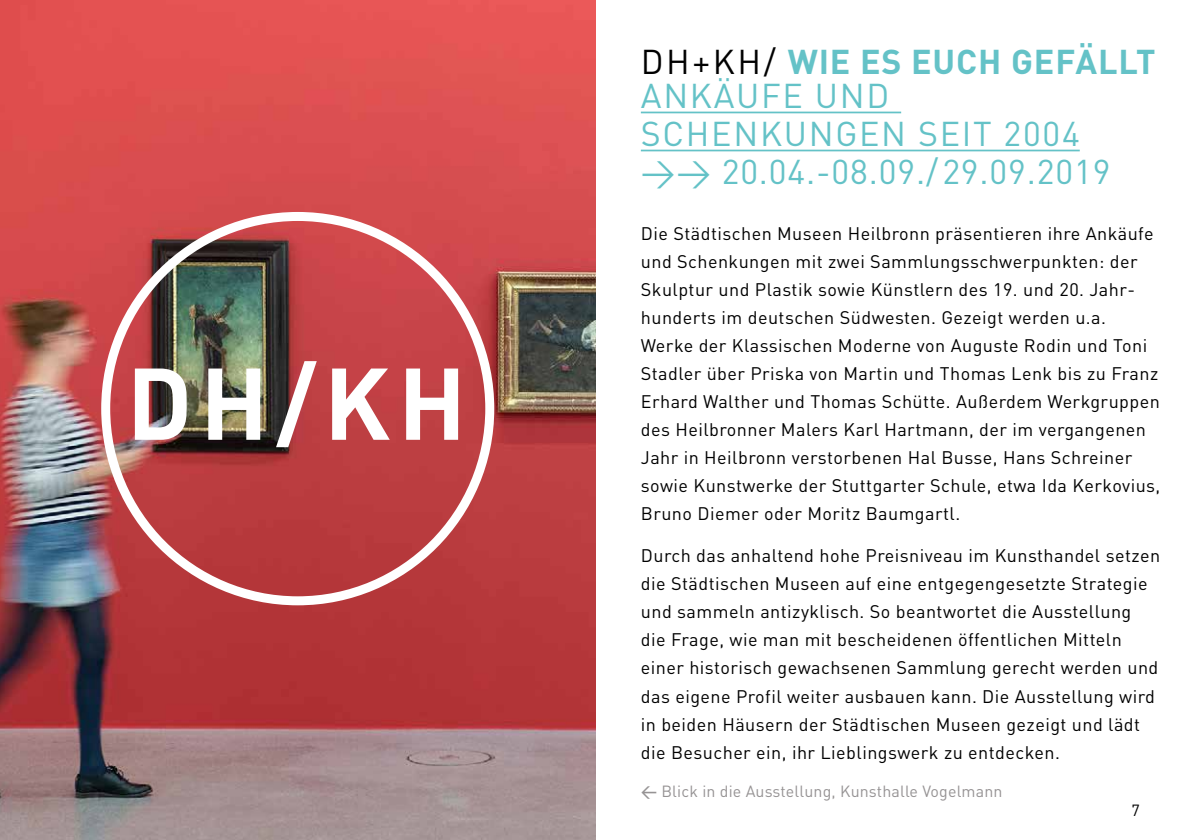
<style>
.page{position:relative;width:1191px;height:840px;background:#fff}
.page>*{position:absolute;margin:0;border:0;box-sizing:border-box;transform-origin:0 0}
.t1{font:700 100px "DIN";color:#fff}
.t2{font:34px/38px "DIN";letter-spacing:.05em;color:#64c2c7}
.t3{font:700 34px/34px "DIN";letter-spacing:.025em;color:#64c2c7}
.t4{font:18px/28px "DIN";letter-spacing:.025em;color:#000}
.t5{font:16px "DIN";letter-spacing:.01em;color:#969394}
.t6{font:16px "DIN";color:#000}
.s1{font-weight:400;color:#000}
.s2{font-weight:400}
.s3{font-weight:500}
</style>
<div class="page">
<img style="left:0;top:0;width:595px;height:839px">
<div style="left:101px;top:212px;width:393px;height:393px;border:9px solid #fff;border-radius:50%"></div>
<hr style="left:641px;top:111px;width:260px;height:2px;background:#64c2c7">
<hr style="left:641px;top:149px;width:438px;height:2px;background:#64c2c7">
<h1 class="t1" style="left:127px;top:338px;width:341px">DH/KH</h1>
<h2 class="t3" style="left:641px;top:43px;width:516px"><span class="s1">DH+KH/</span> WIE ES EUCH GEFÄLLT<br><span class="s2">ANKÄUFE UND</span></h2>
<h2 class="t2" style="left:641px;top:114px;width:471px">SCHENKUNGEN SEIT 2004 &gt;&gt; 20.04.-08.09./29.09.2019</h2>
<p class="t4" style="left:641px;top:219px;width:521px">Die Städtischen Museen Heilbronn präsentieren ihre Ankäufe und Schenkungen mit zwei Sammlungsschwerpunkten: der Skulptur und Plastik sowie Künstlern des 19. und 20. Jahr&shy;hunderts im deutschen Südwesten. Gezeigt werden u.a.<br>Werke der Klassischen Moderne von Auguste Rodin und Toni Stadler über Priska von Martin und Thomas Lenk bis zu Franz Erhard Walther und Thomas Schütte. Außerdem Werkgruppen des Heilbronner Malers Karl Hartmann, der im vergangenen Jahr in Heilbronn verstorbenen Hal Busse, Hans Schreiner sowie Kunstwerke der Stuttgarter Schule, etwa Ida Kerkovius, Bruno Diemer oder Moritz Baumgartl.</p>
<p class="t4" style="left:641px;top:541px;width:521px">Durch das anhaltend hohe Preisniveau im Kunsthandel setzen die Städtischen Museen auf eine entgegengesetzte Strategie und sammeln antizyklisch. So beantwortet die Ausstellung die Frage, wie man mit bescheidenen öffentlichen Mitteln einer historisch gewachsenen Sammlung gerecht werden und das eigene Profil weiter ausbauen kann. Die Ausstellung wird in beiden Häusern der Städtischen Museen gezeigt und lädt die Besucher ein, ihr Lieblingswerk zu entdecken.</p>
<p class="t5" style="left:641px;top:780px;width:363px"><span class="s3">&lt;</span> Blick in die Ausstellung, Kunsthalle Vogelmann</p>
<p class="t6" style="left:1131px;top:799px;width:10px">7</p>
</div>
